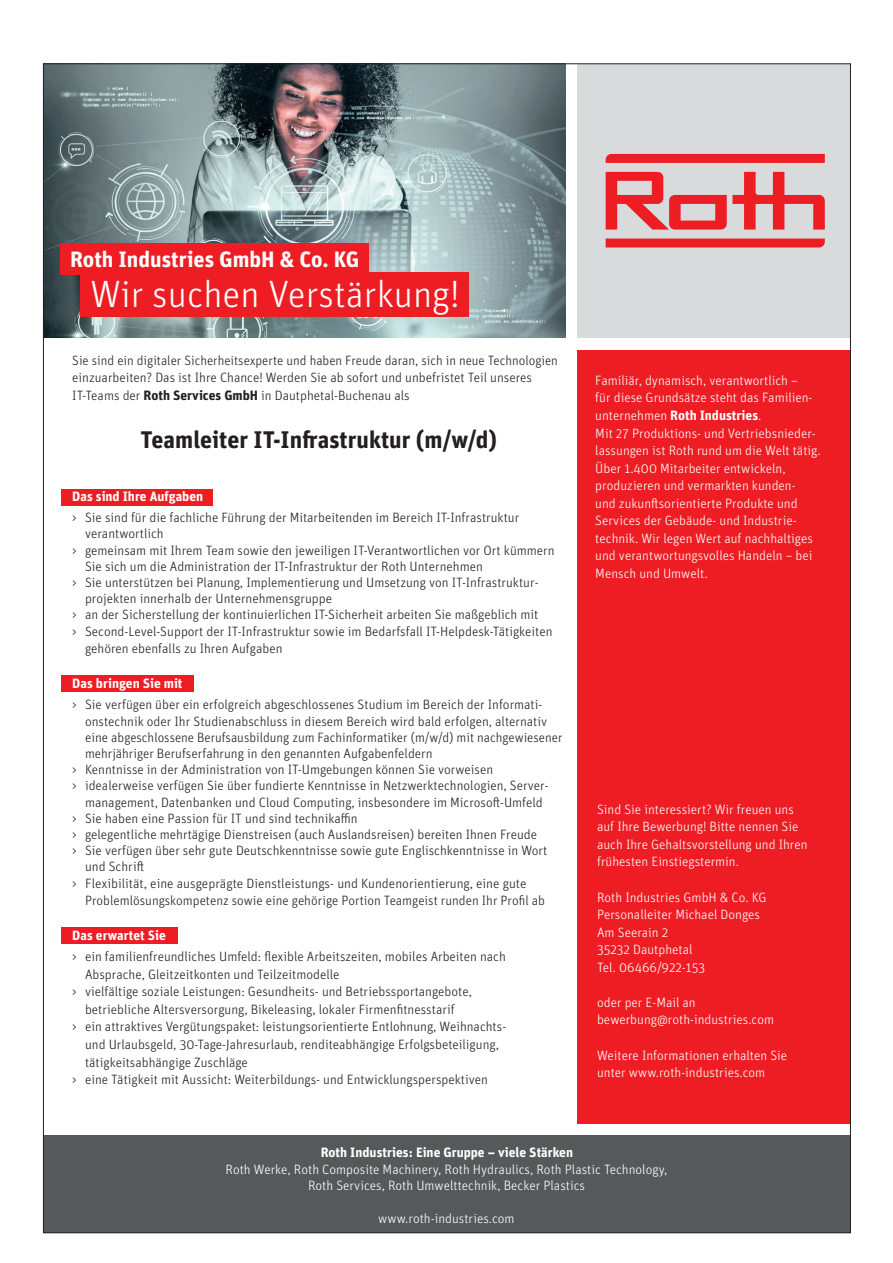
<style>
.page{position:relative;width:893px;height:1263px;background:#fff}
.page>*{position:absolute;margin:0;border:0;box-sizing:border-box;transform-origin:0 0}
.t1{font:300 37.95px "Unit OT";color:#fff}
.t2{font:700 24px "Unit OT";color:#231f20}
.t3{font:700 22.2px "Unit OT";color:#fff}
.t4{font:300 13.5px/17.5px "Unit OT";color:#231f20}
.t5{font:300 13.5px/17.5px "Unit OT";color:#fff}
.t6{font:700 13.5px "Unit OT";color:#fff}
.s1{font-weight:700}
</style>
<div class="page">
<img style="left:45px;top:65px;width:521px;height:273px">
<div style="left:577px;top:64px;width:273px;height:274px;background:#d9dadc"></div>
<div style="left:43px;top:1135px;width:807px;height:98px;background:#57585a"></div>
<div style="left:577px;top:351px;width:273px;height:773px;background:#ee1d23"></div>
<div style="left:61px;top:928px;width:116px;height:16px;background:#ee1d23"></div>
<div style="left:62px;top:675px;width:132px;height:17px;background:#ee1d23"></div>
<div style="left:62px;top:489px;width:151px;height:16px;background:#ee1d23"></div>
<div style="left:60px;top:243px;width:309px;height:32px;background:#ee1d23"></div>
<div style="left:80px;top:272px;width:389px;height:45px;background:#ee1d23"></div>
<svg style="left:606px;top:238px;width:219px;height:9px;background:#ec282e"></svg>
<svg style="left:606px;top:154px;width:219px;height:9px;background:#ed1f25"></svg>
<svg style="left:606px;top:172px;width:219px;height:58px"></svg>
<h3 class="t3" style="left:70px;top:245px;width:291px">Roth Industries GmbH &amp; Co. KG</h3>
<h1 class="t1" style="left:90px;top:272px;width:371px">Wir suchen Verstärkung!</h1>
<p class="t4" style="left:72px;top:351px;width:487px">Sie sind ein digitaler Sicherheitsexperte und haben Freude daran, sich in neue Technologien einzuarbeiten? Das ist Ihre Chance! Werden Sie ab sofort und unbefristet Teil unseres<br>IT-Teams der <span class="s1">Roth Services GmbH</span> in Dautphetal-Buchenau als</p>
<h2 class="t2" style="left:141px;top:424px;width:358px">Teamleiter IT-Infrastruktur (m/w/d)</h2>
<p class="t6" style="left:72px;top:488px;width:132px">Das sind Ihre Aufgaben</p>
<p class="t4" style="left:72px;top:509px;width:448px">&gt; Sie sind für die fachliche Führung der Mitarbeitenden im Bereich IT-Infrastruktur</p>
<p class="t4" style="left:85px;top:525px;width:80px">verantwortlich</p>
<p class="t4" style="left:72px;top:541px;width:484px">&gt; gemeinsam mit Ihrem Team sowie den jeweiligen IT-Verantwortlichen vor Ort kümmern</p>
<p class="t4" style="left:85px;top:557px;width:399px">Sie sich um die Administration der IT-Infrastruktur der Roth Unternehmen</p>
<p class="t4" style="left:72px;top:574px;width:468px">&gt; Sie unterstützen bei Planung, Implementierung und Umsetzung von IT-Infrastruktur-</p>
<p class="t4" style="left:85px;top:590px;width:248px">projekten innerhalb der Unternehmensgruppe</p>
<p class="t4" style="left:72px;top:606px;width:467px">&gt; an der Sicherstellung der kontinuierlichen IT-Sicherheit arbeiten Sie maßgeblich mit</p>
<p class="t4" style="left:72px;top:622px;width:482px">&gt; Second-Level-Support der IT-Infrastruktur sowie im Bedarfsfall IT-Helpdesk-Tätigkeiten</p>
<p class="t4" style="left:85px;top:640px;width:199px">gehören ebenfalls zu Ihren Aufgaben</p>
<p class="t6" style="left:72px;top:675px;width:112px">Das bringen Sie mit</p>
<p class="t4" style="left:72px;top:696px;width:472px">&gt; Sie verfügen über ein erfolgreich abgeschlossenes Studium im Bereich der Informati-</p>
<p class="t4" style="left:85px;top:712px;width:464px">onstechnik oder Ihr Studienabschluss in diesem Bereich wird bald erfolgen, alternativ</p>
<p class="t4" style="left:85px;top:728px;width:479px">eine abgeschlossene Berufsausbildung zum Fachinformatiker (m/w/d) mit nachgewiesener</p>
<p class="t4" style="left:85px;top:744px;width:349px">mehrjähriger Berufserfahrung in den genannten Aufgabenfeldern</p>
<p class="t4" style="left:72px;top:761px;width:422px">&gt; Kenntnisse in der Administration von IT-Umgebungen können Sie vorweisen</p>
<p class="t4" style="left:72px;top:777px;width:478px">&gt; idealerweise verfügen Sie über fundierte Kenntnisse in Netzwerktechnologien, Server-</p>
<p class="t4" style="left:85px;top:793px;width:459px">management, Datenbanken und Cloud Computing, insbesondere im Microsoft-Umfeld</p>
<p class="t4" style="left:72px;top:809px;width:287px">&gt; Sie haben eine Passion für IT und sind technikaffin</p>
<p class="t4" style="left:72px;top:825px;width:466px">&gt; gelegentliche mehrtägige Dienstreisen (auch Auslandsreisen) bereiten Ihnen Freude</p>
<p class="t4" style="left:72px;top:842px;width:477px">&gt; Sie verfügen über sehr gute Deutschkenntnisse sowie gute Englischkenntnisse in Wort</p>
<p class="t4" style="left:85px;top:858px;width:61px">und Schrift</p>
<p class="t4" style="left:72px;top:874px;width:456px">&gt; Flexibilität, eine ausgeprägte Dienstleistungs- und Kundenorientierung, eine gute</p>
<p class="t4" style="left:85px;top:892px;width:462px">Problemlösungskompetenz sowie eine gehörige Portion Teamgeist runden Ihr Profil ab</p>
<p class="t6" style="left:72px;top:927px;width:95px">Das erwartet Sie</p>
<p class="t4" style="left:72px;top:948px;width:435px">&gt; ein familienfreundliches Umfeld: flexible Arbeitszeiten, mobiles Arbeiten nach</p>
<p class="t4" style="left:85px;top:965px;width:256px">Absprache, Gleitzeitkonten und Teilzeitmodelle</p>
<p class="t4" style="left:72px;top:983px;width:401px">&gt; vielfältige soziale Leistungen: Gesundheits- und Betriebssportangebote,</p>
<p class="t4" style="left:85px;top:1000px;width:371px">betriebliche Altersversorgung, Bikeleasing, lokaler Firmenfitnesstarif</p>
<p class="t4" style="left:72px;top:1018px;width:435px">&gt; ein attraktives Vergütungspaket: leistungsorientierte Entlohnung, Weihnachts-</p>
<p class="t4" style="left:85px;top:1035px;width:415px">und Urlaubsgeld, 30-Tage-Jahresurlaub, renditeabhängige Erfolgsbeteiligung,</p>
<p class="t4" style="left:85px;top:1053px;width:164px">tätigkeitsabhängige Zuschläge</p>
<p class="t4" style="left:72px;top:1071px;width:417px">&gt; eine Tätigkeit mit Aussicht: Weiterbildungs- und Entwicklungsperspektiven</p>
<p class="t5" style="left:595px;top:372px;width:227px">Familiär, dynamisch, verantwortlich –<br>für diese Grundsätze steht das Familien&shy;unternehmen <span class="s1">Roth Industries</span>.<br>Mit 27 Produktions- und Vertriebsnieder&shy;lassungen ist Roth rund um die Welt tätig.<br>Über 1.400 Mitarbeiter entwickeln, produzieren und vermarkten kunden-<br>und zukunftsorientierte Produkte und Services der Gebäude- und Industrie&shy;technik. Wir legen Wert auf nachhaltiges und verantwortungsvolles Handeln – bei Mensch und Umwelt.</p>
<p class="t5" style="left:597px;top:800px;width:212px">Sind Sie interessiert? Wir freuen uns auf Ihre Bewerbung! Bitte nennen Sie auch Ihre Gehaltsvorstellung und Ihren frühesten Einstiegstermin.</p>
<p class="t5" style="left:597px;top:888px;width:171px">Roth Industries GmbH &amp; Co. KG<br>Personalleiter Michael Donges<br>Am Seerain 2<br>35232 Dautphetal<br>Tel. 06466/922-153</p>
<p class="t5" style="left:597px;top:993px;width:179px">oder per E-Mail an bewerbung@roth-industries.com</p>
<p class="t5" style="left:597px;top:1046px;width:192px">Weitere Informationen erhalten Sie unter www.roth-industries.com</p>
<p class="t6" style="left:321px;top:1143px;width:254px">Roth Industries: Eine Gruppe – viele Stärken</p>
<p class="t5" style="left:226px;top:1161px;width:443px;line-height:16.2px;text-align:center">Roth Werke, Roth Composite Machinery, Roth Hydraulics, Roth Plastic Technology,<br>Roth Services, Roth Umwelttechnik, Becker Plastics</p>
<p class="t5" style="left:378px;top:1209px;width:138px">www.roth-industries.com</p>
</div>
